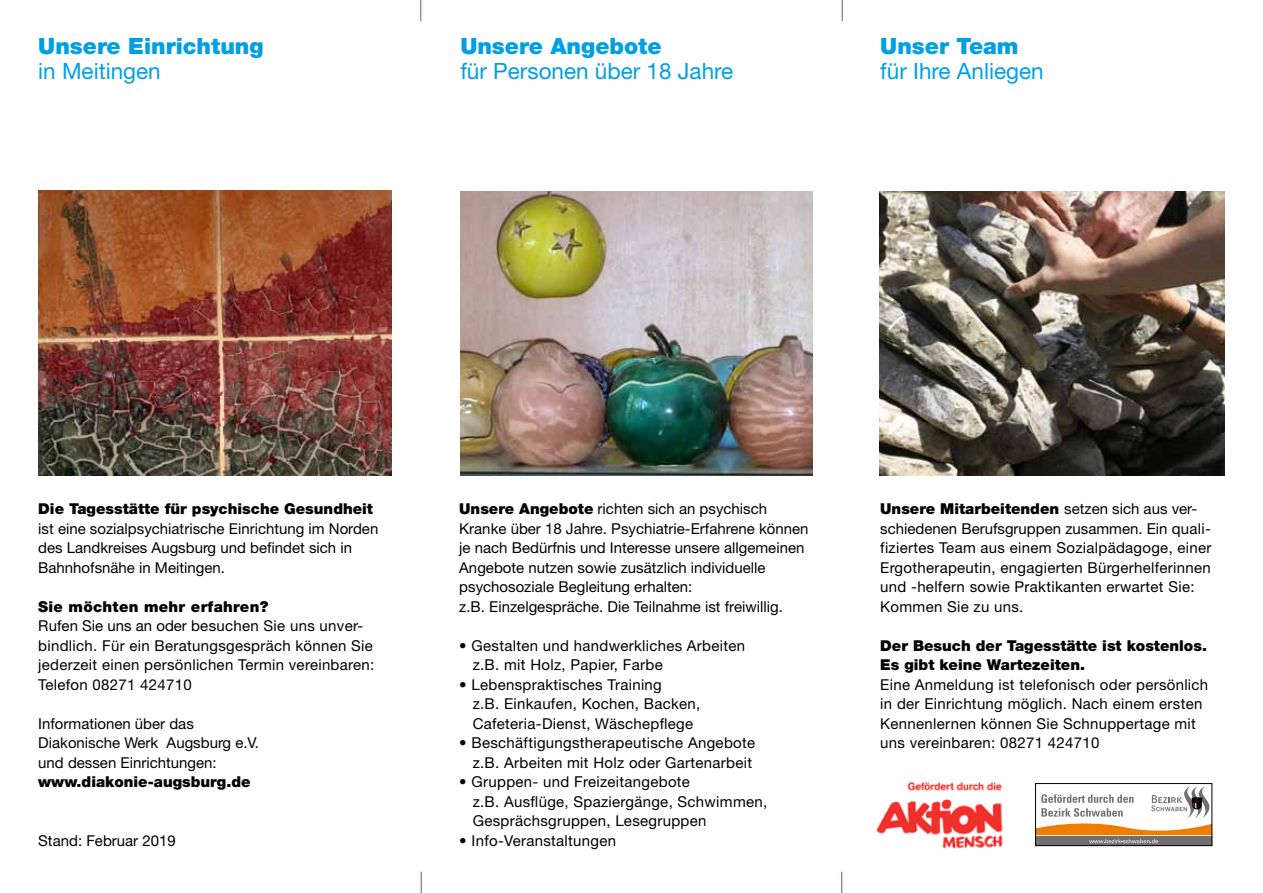
<style>
.page{position:relative;width:1263px;height:893px;background:#fff}
.page>*{position:absolute;margin:0;border:0;box-sizing:border-box;transform-origin:0 0}
.t1{font:22.5px "Helvetica Neue LT Std";color:#009fe3}
.t2{font:900 22.5px "Helvetica Neue LT Std";color:#009fe3}
.t3{font:15px/19.5px "Helvetica Neue LT Std";letter-spacing:.02em;color:#000}
.t4{font:15px/19.5px "Helvetica Neue LT Std";color:#000}
.t5{font:900 15px/19.5px "Helvetica Neue LT Std";color:#000}
.t6{font:900 15px "Helvetica Neue LT Std";letter-spacing:.02em;color:#000}
.s1{font-weight:900}
</style>
<div class="page">
<img style="left:460px;top:191px;width:352px;height:284px">
<svg style="left:421px;top:872px;width:1px;height:21px"></svg>
<svg style="left:841px;top:872px;width:1px;height:21px"></svg>
<svg style="left:842px;top:0;width:1px;height:21px"></svg>
<svg style="left:420px;top:0;width:1px;height:21px"></svg>
<img style="left:38px;top:191px;width:353px;height:284px">
<img style="left:879px;top:191px;width:346px;height:284px">
<div style="left:1035px;top:836px;width:177px;height:10px;background:#706f6f"></div>
<svg style="left:1037px;top:786px;width:173px;height:57px"></svg>
<div style="left:1035px;top:783px;width:177px;height:63px;border:1px solid #000"></div>
<img style="left:876px;top:781px;width:127px;height:68px">
<h1 class="t2" style="left:38px;top:33px;width:227px">Unsere Einrichtung</h1>
<h1 class="t1" style="left:38px;top:58px;width:124px">in Meitingen</h1>
<h1 class="t2" style="left:460px;top:33px;width:203px">Unsere Angebote</h1>
<h1 class="t1" style="left:460px;top:58px;width:274px">für Personen über 18 Jahre</h1>
<h1 class="t2" style="left:880px;top:33px;width:140px">Unser Team</h1>
<h1 class="t1" style="left:880px;top:58px;width:165px">für Ihre Anliegen</h1>
<p class="t5" style="left:38px;top:499px;width:336px">Die Tagesstätte für psychische Gesundheit</p>
<p class="t4" style="left:38px;top:518px;width:342px">ist eine sozialpsychiatrische Einrichtung im Norden des Landkreises Augsburg und befindet sich in<br>Bahnhofsnähe in Meitingen.</p>
<p class="t6" style="left:38px;top:597px;width:232px">Sie möchten mehr erfahren?</p>
<p class="t3" style="left:38px;top:616px;width:338px">Rufen Sie uns an oder besuchen Sie uns unver&shy;bindlich. Für ein Beratungsgespräch können Sie jederzeit einen persönlichen Termin vereinbaren:<br>Telefon 08271 424710</p>
<p class="t4" style="left:38px;top:713px;width:222px">Informationen über das<br>Diakonische Werk Augsburg e.V. und dessen Einrichtungen:</p>
<p class="t5" style="left:38px;top:772px;width:214px">www.diakonie-augsburg.de</p>
<p class="t4" style="left:38px;top:830px;width:139px">Stand: Februar 2019</p>
<p class="t4" style="left:459px;top:499px;width:351px"><span class="s1">Unsere Angebote</span> richten sich an psychisch Kranke über 18 Jahre. Psychiatrie-Erfahrene können je nach Bedürfnis und Interesse unsere allgemeinen Angebote nutzen sowie zusätzlich individuelle psychosoziale Begleitung erhalten:<br>z.B. Einzelgespräche. Die Teilnahme ist freiwillig.</p>
<p class="t3" style="left:473px;top:635px;width:274px;text-indent:-13px">• Gestalten und handwerkliches Arbeiten z.B. mit Holz, Papier, Farbe</p>
<p class="t3" style="left:473px;top:674px;width:229px;text-indent:-13px">• Lebenspraktisches Training<br>z.B. Einkaufen, Kochen, Backen,<br>Cafeteria-Dienst, Wäschepflege</p>
<p class="t3" style="left:459px;top:733px;width:297px;text-align:right">• Beschäftigungstherapeutische Angebote z.B. Arbeiten mit Holz oder Gartenarbeit</p>
<p class="t3" style="left:473px;top:772px;width:296px;text-indent:-13px">• Gruppen- und Freizeitangebote<br>z.B. Ausflüge, Spaziergänge, Schwimmen,<br>Gesprächsgruppen, Lesegruppen</p>
<p class="t3" style="left:459px;top:830px;width:158px">• Info-Veranstaltungen</p>
<p class="t3" style="left:880px;top:499px;width:333px"><span class="s1">Unsere Mitarbeitenden</span> setzen sich aus ver&shy;schiedenen Berufsgruppen zusammen. Ein quali&shy;fiziertes Team aus einem Sozialpädagoge, einer Ergotherapeutin, engagierten Bürgerhelferinnen und -helfern sowie Praktikanten erwartet Sie:<br>Kommen Sie zu uns.</p>
<p class="t5" style="left:880px;top:635px;width:328px">Der Besuch der Tagesstätte ist kostenlos.<br>Es gibt keine Wartezeiten.</p>
<p class="t3" style="left:880px;top:674px;width:330px">Eine Anmeldung ist telefonisch oder persönlich in der Einrichtung möglich. Nach einem ersten Kennenlernen können Sie Schnuppertage mit uns vereinbaren: 08271 424710</p>
</div>
